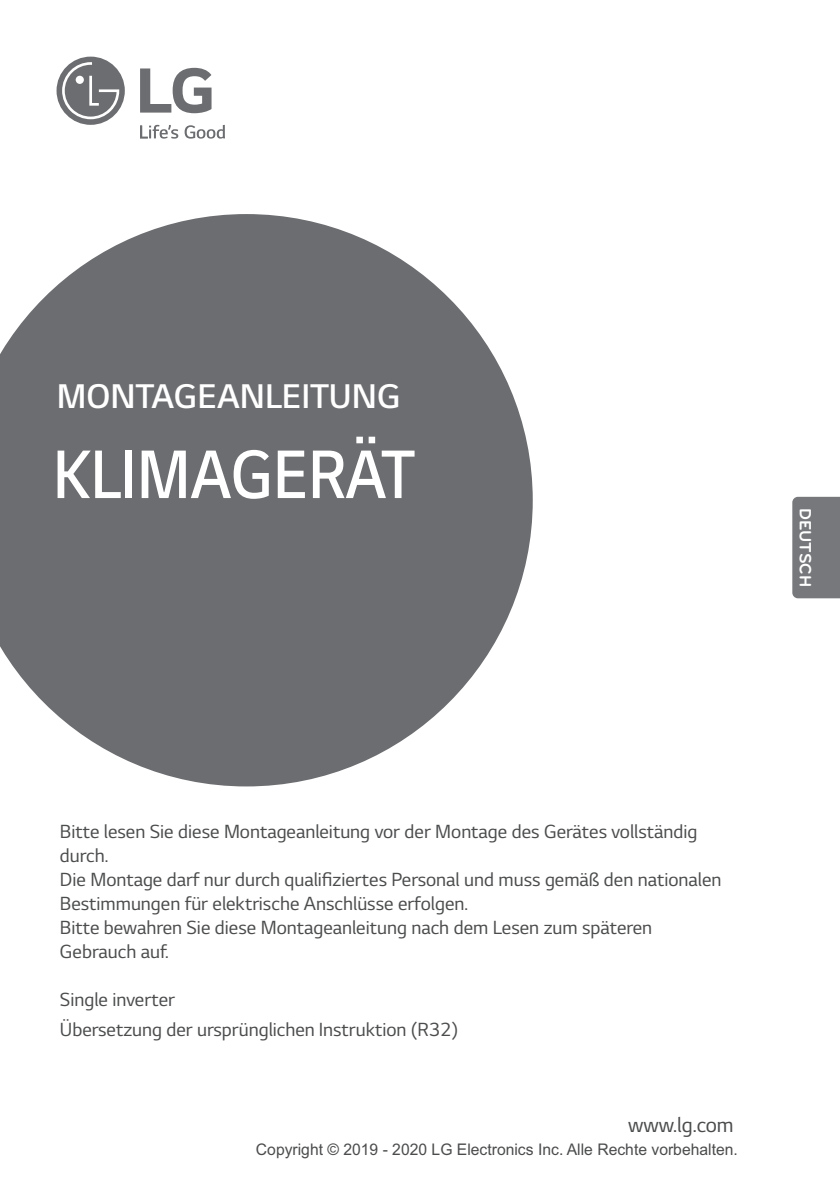
<style>
.page{position:relative;width:840px;height:1191px;background:#fff}
.page>*{position:absolute;margin:0;border:0;box-sizing:border-box;transform-origin:0 0}
.t1{font:300 72px "LG Smart";color:#fff;scale:.9 1}
.t2{font:300 36px "LG Smart";color:#fff}
.t3{font:22px "LG Smart";color:#4b4c4d}
.t4{font:20px/24px "LG Smart";color:#4b4c4d}
.t5{font:700 17px "Bryant LG";color:#fff}
.t6{font:16px "Arial";color:#4b4c4d}
</style>
<div class="page">
<svg style="left:0;top:214px;width:532px;height:572px;fill:#6c6d70"></svg>
<svg style="left:56px;top:57px;width:69px;height:68px"></svg>
<svg style="left:140px;top:125px;width:38px;height:14px"></svg>
<svg style="left:184px;top:125px;width:41px;height:14px"></svg>
<svg style="left:140px;top:68px;width:71px;height:45px"></svg>
<div style="left:792px;top:497px;width:47px;height:101px;background:#76787b"></div>
<h2 class="t2" style="left:57px;top:374px;width:345px">MONTAGEANLEITUNG</h2>
<h1 class="t1" style="left:53px;top:431px;width:403px">KLIMAGERÄT</h1>
<p class="t5" style="left:811px;top:508px;width:81px;rotate:90deg">DEUTSCH</p>
<p class="t4" style="left:60px;top:821px;width:662px">Bitte lesen Sie diese Montageanleitung vor der Montage des Gerätes vollständig durch.<br>Die Montage darf nur durch qualifiziertes Personal und muss gemäß den nationalen Bestimmungen für elektrische Anschlüsse erfolgen.<br>Bitte bewahren Sie diese Montageanleitung nach dem Lesen zum späteren Gebrauch auf.</p>
<p class="t4" style="left:60px;top:986px;width:399px;line-height:30px">Single inverter<br>Übersetzung der ursprünglichen Instruktion (R32)</p>
<p class="t3" style="left:627px;top:1117px;width:107px">www.lg.com</p>
<p class="t6" style="left:256px;top:1143px;width:483px">Copyright © 2019 - 2020 LG Electronics Inc. Alle Rechte vorbehalten.</p>
</div>
